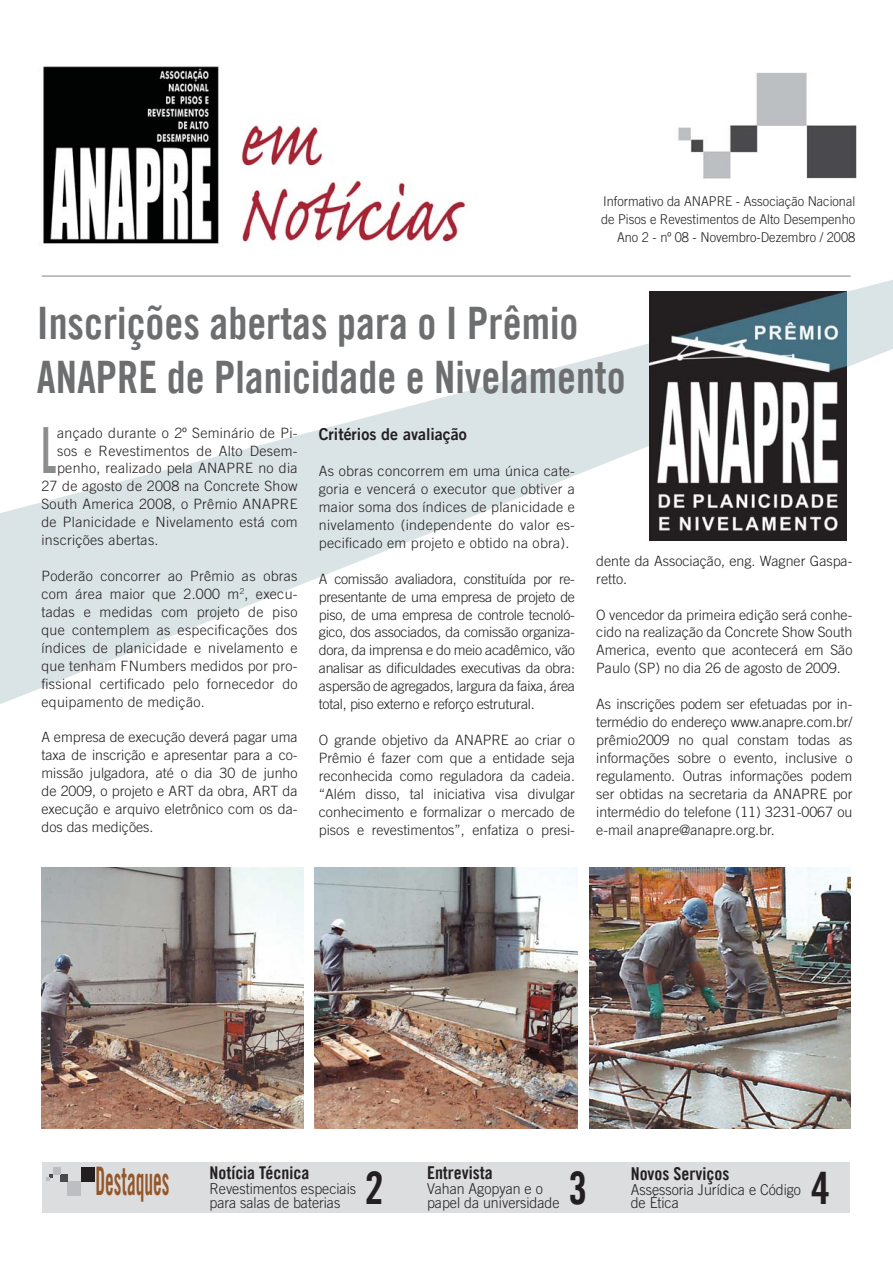
<style>
.page{position:relative;width:893px;height:1263px;background:#fff}
.page>*{position:absolute;margin:0;border:0;box-sizing:border-box;transform-origin:0 0}
.t1{font:63.9px "Trade Gothic LT Com Bd Cn 20";color:#8a8c8e;scale:.6 1}
.t2{font:44.85px/53.8px "Trade Gothic LT Com Bd Cn 20";color:#6c6e70;scale:.95 1}
.t3{font:44.85px "Trade Gothic LT Com Bd Cn 20";color:#231f20;scale:.95 1}
.t4{font:39.3px "Trade Gothic Bold Cond Twenty";color:#955629;scale:.5 1}
.t5{font:17.7px "Trade Gothic LT Com Bd Cn 20";color:#231f20}
.t6{font:17.55px "Trade Gothic LT Com Bd Cn 20";color:#231f20}
.t7{font:16.5px "Trade Gothic LT Com Bd 2";color:#231f20}
.t8{font:300 15px/13.5px "Trade Gothic LT Com";color:#231f20;scale:.95 1}
.t9{font:300 14.25px/18px "Trade Gothic LT Com";letter-spacing:.02em;color:#231f20;text-align:justify}
.t10{font:300 14.25px/18px "Trade Gothic LT Com";color:#231f20}
.t11{font:300 13.5px/18px "Trade Gothic LT Com";color:#231f20;text-align:right;scale:.95 1}
</style>
<div class="page">
<svg style="left:0;top:275px;width:893px;height:429px"></svg>
<img style="left:43px;top:66px;width:814px;height:178px">
<div style="left:43px;top:1163px;width:807px;height:50px;background:#dcddde"></div>
<hr style="left:42px;top:276px;width:808px;height:1px;background:#808284">
<div style="left:81px;top:1167px;width:13px;height:14px;background:#231f20"></div>
<div style="left:68px;top:1181px;width:13px;height:15px;background:#bdbec1"></div>
<div style="left:60px;top:1174px;width:8px;height:7px;background:#4a4a4c"></div>
<div style="left:53px;top:1167px;width:7px;height:7px;background:#bdbec1"></div>
<svg style="left:46px;top:1174px;width:7px;height:7px"></svg>
<img style="left:649px;top:292px;width:197px;height:248px">
<img style="left:41px;top:867px;width:262px;height:262px">
<img style="left:590px;top:867px;width:260px;height:262px">
<img style="left:314px;top:867px;width:264px;height:262px">
<p class="t11" style="left:601px;top:192px;width:269px">Informativo da ANAPRE - Associação Nacional de Pisos e Revestimentos de Alto Desempenho<br>Ano 2 - nº 08 - Novembro-Dezembro / 2008</p>
<h2 class="t2" style="left:37px;top:296px;width:621px">Inscrições abertas para o I Prêmio<br>ANAPRE de Planicidade e Nivelamento</h2>
<h1 class="t1" style="left:41px;top:412px;width:26px">L</h1>
<p class="t9" style="left:57px;top:423px;width:242px">ançado durante o 2º Seminário de Pi-</p>
<p class="t9" style="left:57px;top:441px;width:242px">sos e Revestimentos de Alto Desem-</p>
<p class="t9" style="left:57px;top:459px;width:242px">penho, realizado pela ANAPRE no dia</p>
<p class="t9" style="left:41px;top:477px;width:258px">27 de agosto de 2008 na Concrete Show</p>
<p class="t9" style="left:41px;top:495px;width:258px">South America 2008, o Prêmio ANAPRE</p>
<p class="t9" style="left:41px;top:513px;width:258px">de Planicidade e Nivelamento está com</p>
<p class="t9" style="left:41px;top:531px;width:119px">inscrições abertas.</p>
<p class="t9" style="left:41px;top:567px;width:258px">Poderão concorrer ao Prêmio as obras com área maior que 2.000 m<sup>2</sup>, execu&shy;tadas e medidas com projeto de piso que contemplem as especificações dos índices de planicidade e nivelamento e que tenham FNumbers medidos por pro&shy;fissional certificado pelo fornecedor do equipamento de medição.</p>
<p class="t9" style="left:41px;top:728px;width:258px">A empresa de execução deverá pagar uma taxa de inscrição e apresentar para a co&shy;missão julgadora, até o dia 30 de junho de 2009, o projeto e ART da obra, ART da execução e arquivo eletrônico com os da&shy;dos das medições.</p>
<p class="t7" style="left:319px;top:424px;width:149px">Critérios de avaliação</p>
<p class="t9" style="left:319px;top:462px;width:258px">As obras concorrem em uma única cate&shy;goria e vencerá o executor que obtiver a maior soma dos índices de planicidade e nivelamento (independente do valor es&shy;pecificado em projeto e obtido na obra).</p>
<p class="t9" style="left:319px;top:569px;width:258px">A comissão avaliadora, constituída por re&shy;presentante de uma empresa de projeto de piso, de uma empresa de controle tecnoló&shy;gico, dos associados, da comissão organiza&shy;dora, da imprensa e do meio acadêmico, vão analisar as dificuldades executivas da obra: aspersão de agregados, largura da faixa, área total, piso externo e reforço estrutural.</p>
<p class="t9" style="left:319px;top:731px;width:258px">O grande objetivo da ANAPRE ao criar o Prêmio é fazer com que a entidade seja reconhecida como reguladora da cadeia. “Além disso, tal iniciativa visa divulgar conhecimento e formalizar o mercado de pisos e revestimentos”, enfatiza o presi-</p>
<p class="t10" style="left:596px;top:551px;width:258px">dente da Associação, eng. Wagner Gaspa&shy;retto.</p>
<p class="t9" style="left:596px;top:605px;width:258px">O vencedor da primeira edição será conhe&shy;cido na realização da Concrete Show South America, evento que acontecerá em São Paulo (SP) no dia 26 de agosto de 2009.</p>
<p class="t9" style="left:596px;top:695px;width:258px">As inscrições podem ser efetuadas por in&shy;termédio do endereço www.anapre.com.br/ prêmio2009 no qual constam todas as informações sobre o evento, inclusive o regulamento. Outras informações podem ser obtidas na secretaria da ANAPRE por intermédio do telefone (11) 3231-0067 ou e-mail anapre@anapre.org.br.</p>
<p class="t6" style="left:209px;top:1162px;width:101px">Notícia Técnica</p>
<p class="t8" style="left:209px;top:1182px;width:156px">Revestimentos especiais para salas de baterias</p>
<p class="t5" style="left:427px;top:1162px;width:67px">Entrevista</p>
<p class="t8" style="left:427px;top:1182px;width:141px">Vahan Agopyan e o papel da universidade</p>
<h3 class="t4" style="left:95px;top:1167px;width:150px">Destaques</h3>
<h2 class="t3" style="left:365px;top:1160px;width:21px">2</h2>
<h2 class="t3" style="left:568px;top:1160px;width:21px">3</h2>
<h2 class="t3" style="left:811px;top:1160px;width:21px">4</h2>
<p class="t5" style="left:631px;top:1163px;width:100px">Novos Serviços</p>
<p class="t8" style="left:631px;top:1183px;width:181px">Assessoria Jurídica e Código de Ética</p>
</div>
